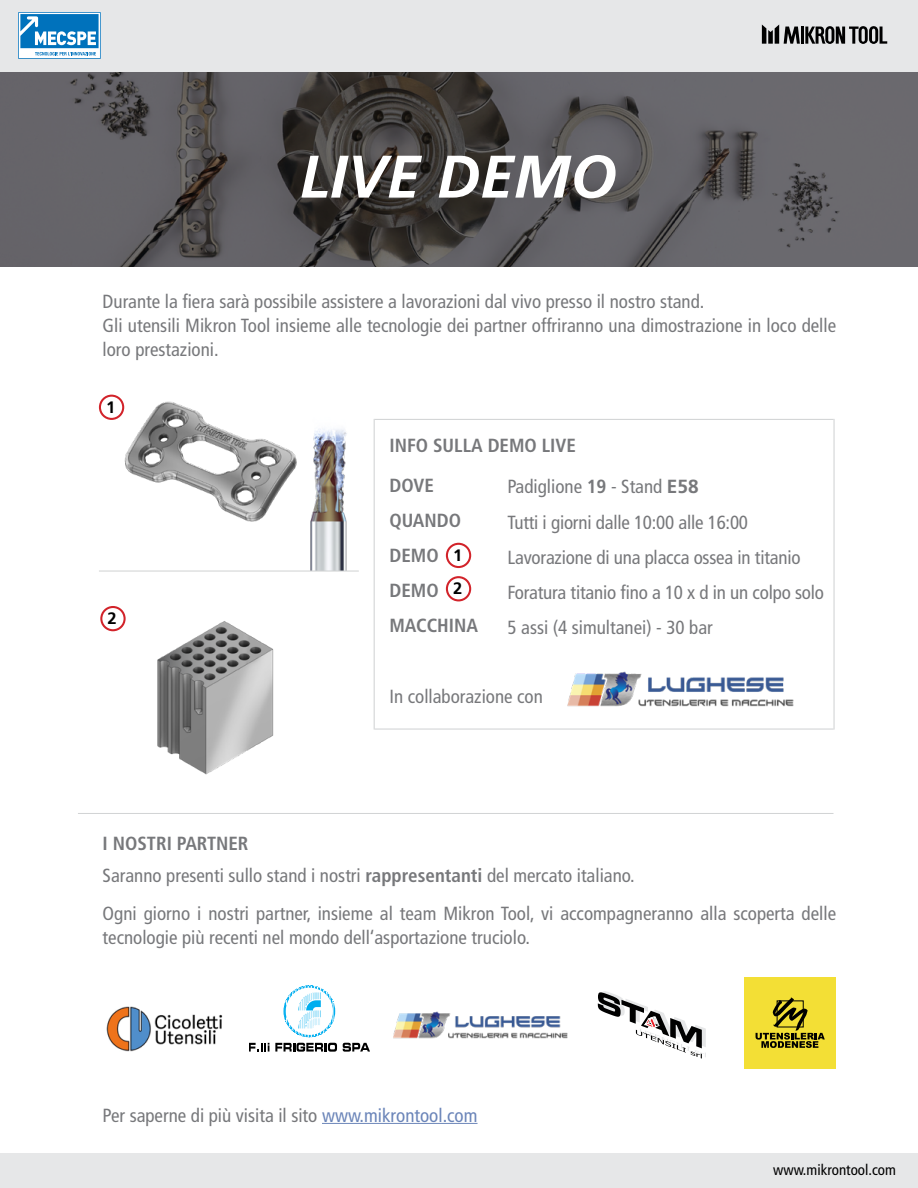
<style>
.page{position:relative;width:918px;height:1188px;background:#fff}
.page>*{position:absolute;margin:0;border:0;box-sizing:border-box;transform-origin:0 0}
.t1{font:italic 700 60px "Frutiger LT Std";color:#fff}
.t2{font:condensed 19.05px/35.1px "Frutiger LT Std";color:#77787b}
.t3{font:700 condensed 19.05px/35.1px "Frutiger LT Std";color:#77787b}
.t4{font:700 16.5px/33.5px "Frutiger LT Std";color:#000}
.t5{font:condensed 15px "Frutiger LT Std";color:#000}
.s1{font-weight:700}
.s2{font-weight:700;font-stretch:normal}
.s3{color:#6b85b9}
</style>
<div class="page">
<svg style="left:0;top:71px;width:918px;height:196px;background:#59575a"></svg>
<div style="left:0;top:1154px;width:918px;height:34px;background:#e6e7e8"></div>
<div style="left:0;top:0;width:918px;height:71px;background:#e6e7e8"></div>
<svg style="left:762px;top:25px;width:125px;height:19px"></svg>
<svg style="left:18px;top:12px;width:83px;height:47px;background:#66aad6"></svg>
<img style="left:303px;top:429px;width:52px;height:142px">
<hr style="left:322px;top:1123px;width:156px;height:1px;background:#6b85b9">
<svg style="left:249px;top:1043px;width:20px;height:9px"></svg>
<svg style="left:275px;top:1043px;width:62px;height:9px"></svg>
<svg style="left:343px;top:1043px;width:27px;height:9px"></svg>
<svg style="left:283px;top:985px;width:52px;height:52px"></svg>
<div style="left:744px;top:977px;width:92px;height:91px;background:#f3df35"></div>
<svg style="left:756px;top:997px;width:69px;height:51px"></svg>
<div style="left:777px;top:1001px;width:26px;height:26px;border:1px solid #000"></div>
<svg style="left:598px;top:991px;width:108px;height:68px"></svg>
<img style="left:393px;top:1011px;width:175px;height:28px">
<img style="left:553px;top:671px;width:254px;height:58px">
<img style="left:106px;top:1006px;width:117px;height:46px">
<hr style="left:99px;top:571px;width:260px;height:1px;background:#d1d3d4">
<img style="left:100px;top:621px;width:174px;height:154px">
<img style="left:98px;top:394px;width:199px;height:128px">
<hr style="left:374px;top:419px;width:1px;height:311px;background:#d1d3d4">
<hr style="left:834px;top:419px;width:1px;height:311px;background:#d1d3d4">
<hr style="left:375px;top:729px;width:459px;height:1px;background:#d1d3d4">
<hr style="left:375px;top:419px;width:459px;height:1px;background:#d1d3d4">
<div style="left:446px;top:543px;width:25px;height:25px;border:2px solid #d2232a;border-radius:50%"></div>
<div style="left:446px;top:576px;width:25px;height:25px;border:2px solid #d2232a;border-radius:50%"></div>
<div style="left:101px;top:607px;width:24px;height:23px;background:#fff;border-radius:50%"></div>
<div style="left:100px;top:606px;width:26px;height:25px;border:2px solid #d2232a;border-radius:50%"></div>
<div style="left:100px;top:396px;width:23px;height:23px;background:#fff;border-radius:50%"></div>
<div style="left:99px;top:395px;width:25px;height:25px;border:2px solid #d2232a;border-radius:50%"></div>
<hr style="left:78px;top:813px;width:756px;height:1px;background:#d1d3d4">
<h1 class="t1" style="left:300px;top:142px;width:318px">LIVE DEMO</h1>
<p class="t2" style="left:103px;top:290px;width:735px;line-height:24px">Durante la fiera sarà possibile assistere a lavorazioni dal vivo presso il nostro stand.<br>Gli utensili Mikron Tool insieme alle tecnologie dei partner offriranno una dimostrazione in loco delle loro prestazioni.</p>
<p class="t4" style="left:106px;top:390px;width:11px">1</p>
<p class="t4" style="left:108px;top:602px;width:11px">2</p>
<p class="t3" style="left:389px;top:428px;width:188px">INFO SULLA DEMO LIVE</p>
<p class="t3" style="left:389px;top:468px;width:90px">DOVE<br>QUANDO<br>DEMO<br>DEMO<br>MACCHINA</p>
<p class="t4" style="left:453px;top:538px;width:11px">1<br>2</p>
<p class="t2" style="left:508px;top:469px;width:318px">Padiglione <span class="s1">19</span> - Stand <span class="s2">E58<br></span>Tutti i giorni dalle 10:00 alle 16:00<br>Lavorazione di una placca ossea in titanio Foratura titanio fino a 10 x d in un colpo solo 5 assi (4 simultanei) - 30 bar</p>
<p class="t2" style="left:389px;top:679px;width:155px">In collaborazione con</p>
<p class="t2" style="left:103px;top:828px;width:534px;line-height:31.8px"><span class="s1">I NOSTRI PARTNER<br></span>Saranno presenti sullo stand i nostri <span class="s1">rappresentanti</span> del mercato italiano.</p>
<p class="t2" style="left:103px;top:901px;width:735px;line-height:24px">Ogni giorno i nostri partner, insieme al team Mikron Tool, vi accompagneranno alla scoperta delle tecnologie più recenti nel mondo dell‘asportazione truciolo.</p>
<p class="t2" style="left:103px;top:1097px;width:376px">Per saperne di più visita il sito <span class="s3">www.mikrontool.com</span></p>
<p class="t5" style="left:773px;top:1161px;width:124px">www.mikrontool.com</p>
</div>
